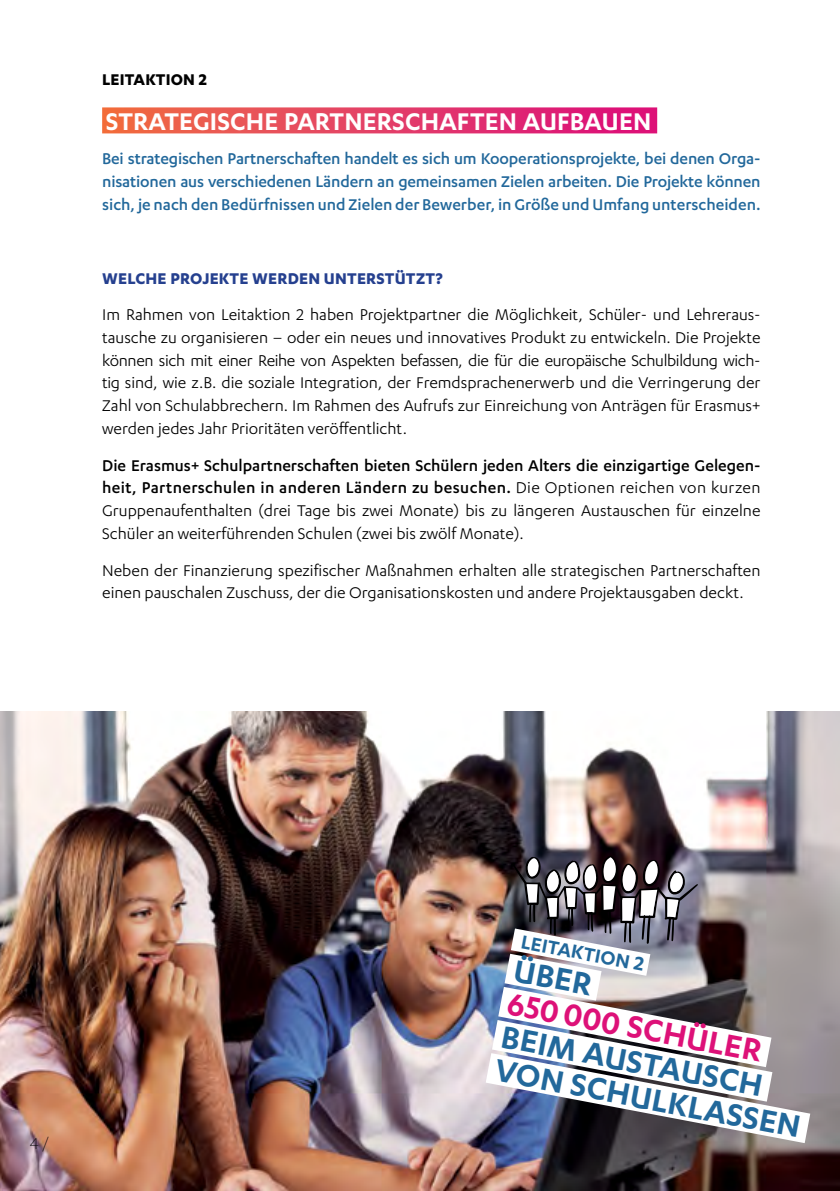
<style>
.page{position:relative;width:840px;height:1191px;background:#fff}
.page>*{position:absolute;margin:0;border:0;box-sizing:border-box;transform-origin:0 0}
.t1{font:600 36px/33.6px "Karbon";color:#22689b}
.t2{font:600 36px "Karbon";color:#dd1178}
.t3{font:600 28px "Karbon";letter-spacing:.005em;color:#fff}
.t4{font:600 22px "Karbon";color:#22689b}
.t5{font:18px/22.6px "Karbon";color:#000;text-align:justify}
.t6{font:500 18px/22.6px "Karbon";color:#22689b;text-align:justify}
.t7{font:700 18px "Karbon";letter-spacing:.01em;color:#25408f}
.t8{font:700 18px "Karbon";letter-spacing:.01em;color:#000}
.t9{font:300 18px "Karbon";color:#000}
.s1{font-weight:500}
</style>
<div class="page">
<img style="left:0;top:711px;width:839px;height:480px">
<div style="left:102px;top:107px;width:554px;height:26px;background:linear-gradient(to right,#ef6e45,#da0d80)"></div>
<svg style="left:465px;top:966px;width:338px;height:33px;background:#78706f"></svg>
<img style="left:459px;top:999px;width:345px;height:33px">
<svg style="left:453px;top:1032px;width:386px;height:131px"></svg>
<img style="left:472px;top:855px;width:225px;height:166px">
<p class="t8" style="left:102px;top:69px;width:106px">LEITAKTION 2</p>
<h2 class="t3" style="left:106px;top:106px;width:547px">STRATEGISCHE PARTNERSCHAFTEN AUFBAUEN</h2>
<p class="t6" style="left:102px;top:147px;width:659px">Bei strategischen Partnerschaften handelt es sich um Kooperationsprojekte, bei denen Orga&shy;nisationen aus verschiedenen Ländern an gemeinsamen Zielen arbeiten. Die Projekte können sich, je nach den Bedürfnissen und Zielen der Bewerber, in Größe und Umfang unterscheiden.</p>
<p class="t7" style="left:102px;top:268px;width:342px">WELCHE PROJEKTE WERDEN UNTERSTÜTZT?</p>
<p class="t5" style="left:102px;top:303px;width:659px">Im Rahmen von Leitaktion 2 haben Projektpartner die Möglichkeit, Schüler- und Lehreraus&shy;tausche zu organisieren – oder ein neues und innovatives Produkt zu entwickeln. Die Projekte können sich mit einer Reihe von Aspekten befassen, die für die europäische Schulbildung wich&shy;tig sind, wie z.B. die soziale Integration, der Fremdsprachenerwerb und die Verringerung der Zahl von Schulabbrechern. Im Rahmen des Aufrufs zur Einreichung von Anträgen für Erasmus+ werden jedes Jahr Prioritäten veröffentlicht.</p>
<p class="t5" style="left:102px;top:453px;width:659px"><span class="s1">Die Erasmus+ Schulpartnerschaften bieten Schülern jeden Alters die einzigartige Gelegen&shy;heit, Partnerschulen in anderen Ländern zu besuchen.</span> Die Optionen reichen von kurzen Gruppenaufenthalten (drei Tage bis zwei Monate) bis zu längeren Austauschen für einzelne Schüler an weiterführenden Schulen (zwei bis zwölf Monate).</p>
<p class="t5" style="left:102px;top:558px;width:659px">Neben der Finanzierung spezifischer Maßnahmen erhalten alle strategischen Partnerschaften einen pauschalen Zuschuss, der die Organisationskosten und andere Projektausgaben deckt.</p>
<p class="t9" style="left:30px;top:1134px;width:20px">4 /</p>
<p class="t4" style="left:523px;top:928px;width:126px;rotate:11deg">LEITAKTION 2</p>
<h1 class="t1" style="left:517px;top:952px;width:80px;rotate:11deg">ÜBER</h1>
<h1 class="t2" style="left:511px;top:982px;width:259px;rotate:11deg">650 000 SCHÜLER</h1>
<h1 class="t1" style="left:505px;top:1017px;width:312px;rotate:11deg">BEIM AUSTAUSCH<br>VON SCHULKLASSEN</h1>
</div>
